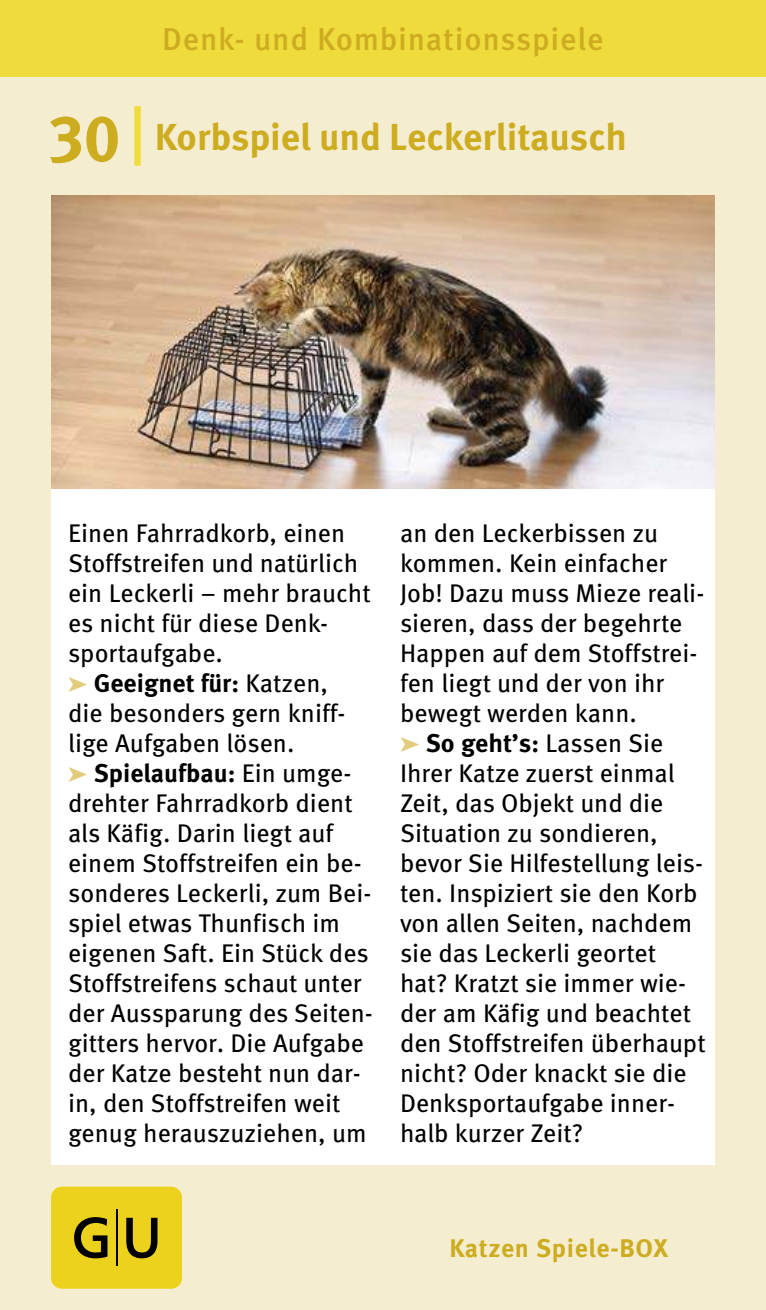
<style>
.page{position:relative;width:766px;height:1310px;background:#fff}
.page>*{position:absolute;margin:0;border:0;box-sizing:border-box;transform-origin:0 0}
.t1{font:700 37.5px "Meta OT";color:#cdac20}
.t2{font:500 31.5px "Meta OT";letter-spacing:.025em;color:#cdac20}
.t3{font:25.5px "Meta OT";color:#000}
.t4{font:700 25.5px "Meta OT";color:#000}
.t5{font:700 25.5px "Meta OT";letter-spacing:.025em;color:#cdac20}
.s1{font-size:66px}
.s2{font-weight:400}
</style>
<div class="page">
<div style="left:0;top:70px;width:765px;height:1240px;background:#f5edd0"></div>
<div style="left:0;top:0;width:765px;height:77px;background:#f0db3d"></div>
<div style="left:51px;top:208px;width:663px;height:957px;background:#fff"></div>
<img style="left:51px;top:196px;width:663px;height:293px">
<div style="left:134px;top:106px;width:7px;height:60px;background:#f0db3d"></div>
<div style="left:51px;top:1186px;width:131px;height:102px;background:#ecd21c;border-radius:11px"></div>
<svg style="left:74px;top:1217px;width:33px;height:41px"></svg>
<svg style="left:126px;top:1217px;width:31px;height:41px"></svg>
<hr style="left:116px;top:1209px;width:2px;height:57px;background:#000">
<p class="t2" style="left:162px;top:27px;width:443px">Denk- und Kombinationsspiele</p>
<h1 class="t1" style="left:49px;top:122px;width:580px"><span class="s1">30</span> Korbspiel und Leckerlitausch</h1>
<p class="t3" style="left:68px;top:523px;width:278px">Einen Fahrradkorb, einen</p>
<p class="t3" style="left:68px;top:553px;width:291px">Stoffstreifen und natürlich</p>
<p class="t3" style="left:68px;top:583px;width:304px">ein Leckerli – mehr braucht</p>
<p class="t3" style="left:68px;top:613px;width:261px">es nicht für diese Denk-</p>
<p class="t3" style="left:68px;top:643px;width:156px">sportaufgabe.</p>
<p class="t4" style="left:94px;top:673px;width:236px">Geeignet für: <span class="s2">Katzen,</span></p>
<p class="t3" style="left:68px;top:703px;width:279px">die besonders gern kniff-</p>
<p class="t3" style="left:68px;top:733px;width:228px">lige Aufgaben lösen.</p>
<p class="t4" style="left:94px;top:763px;width:259px">Spielaufbau: <span class="s2">Ein umge-</span></p>
<p class="t3" style="left:68px;top:793px;width:286px">drehter Fahrradkorb dient</p>
<p class="t3" style="left:68px;top:823px;width:267px">als Käfig. Darin liegt auf</p>
<p class="t3" style="left:68px;top:853px;width:295px">einem Stoffstreifen ein be-</p>
<p class="t3" style="left:68px;top:883px;width:305px">sonderes Leckerli, zum Bei-</p>
<p class="t3" style="left:68px;top:913px;width:273px">spiel etwas Thunfisch im</p>
<p class="t3" style="left:68px;top:943px;width:302px">eigenen Saft. Ein Stück des</p>
<p class="t3" style="left:68px;top:973px;width:295px">Stoffstreifens schaut unter</p>
<p class="t3" style="left:68px;top:1003px;width:306px">der Aussparung des Seiten-</p>
<p class="t3" style="left:68px;top:1033px;width:297px">gitters hervor. Die Aufgabe</p>
<p class="t3" style="left:68px;top:1063px;width:294px">der Katze besteht nun dar-</p>
<p class="t3" style="left:68px;top:1093px;width:274px">in, den Stoffstreifen weit</p>
<p class="t3" style="left:68px;top:1123px;width:300px">genug herauszuziehen, um</p>
<p class="t3" style="left:400px;top:523px;width:259px">an den Leckerbissen zu</p>
<p class="t3" style="left:400px;top:553px;width:269px">kommen. Kein einfacher</p>
<p class="t3" style="left:400px;top:583px;width:306px">Job! Dazu muss Mieze reali-</p>
<p class="t3" style="left:400px;top:613px;width:284px">sieren, dass der begehrte</p>
<p class="t3" style="left:400px;top:643px;width:299px">Happen auf dem Stoffstrei-</p>
<p class="t3" style="left:400px;top:673px;width:266px">fen liegt und der von ihr</p>
<p class="t3" style="left:400px;top:703px;width:238px">bewegt werden kann.</p>
<p class="t4" style="left:425px;top:733px;width:239px">So geht’s: <span class="s2">Lassen Sie</span></p>
<p class="t3" style="left:400px;top:763px;width:276px">Ihrer Katze zuerst einmal</p>
<p class="t3" style="left:400px;top:793px;width:265px">Zeit, das Objekt und die</p>
<p class="t3" style="left:400px;top:823px;width:259px">Situation zu sondieren,</p>
<p class="t3" style="left:400px;top:853px;width:304px">bevor Sie Hilfestellung leis-</p>
<p class="t3" style="left:400px;top:883px;width:299px">ten. Inspiziert sie den Korb</p>
<p class="t3" style="left:400px;top:913px;width:294px">von allen Seiten, nachdem</p>
<p class="t3" style="left:400px;top:943px;width:257px">sie das Leckerli geortet</p>
<p class="t3" style="left:400px;top:973px;width:287px">hat? Kratzt sie immer wie-</p>
<p class="t3" style="left:400px;top:1003px;width:292px">der am Käfig und beachtet</p>
<p class="t3" style="left:400px;top:1033px;width:307px">den Stoffstreifen überhaupt</p>
<p class="t3" style="left:400px;top:1063px;width:288px">nicht? Oder knackt sie die</p>
<p class="t3" style="left:400px;top:1093px;width:276px">Denksportaufgabe inner-</p>
<p class="t3" style="left:400px;top:1123px;width:185px">halb kurzer Zeit?</p>
<p class="t5" style="left:449px;top:1238px;width:221px">Katzen Spiele-BOX</p>
</div>
